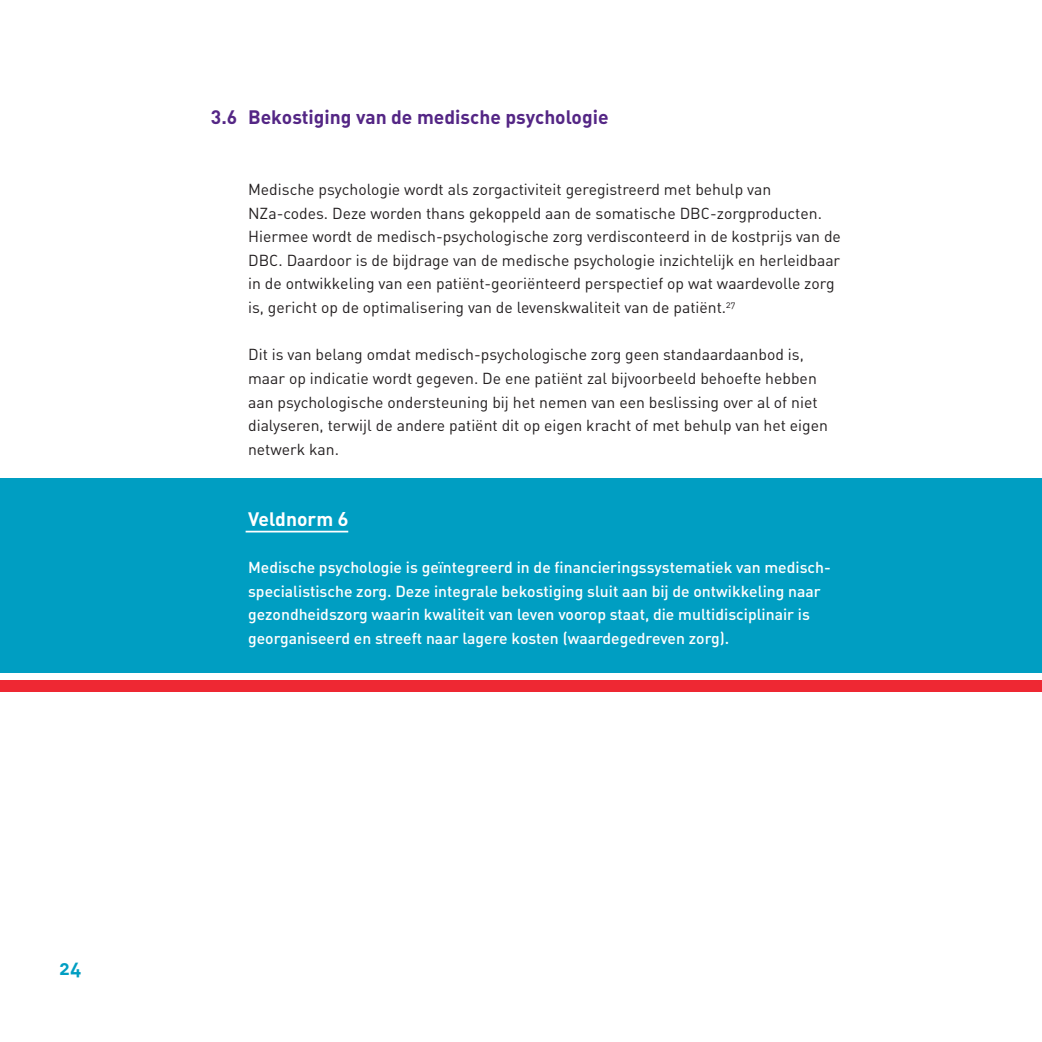
<style>
.page{position:relative;width:1042px;height:1042px;background:#fff}
.page>*{position:absolute;margin:0;border:0;box-sizing:border-box;transform-origin:0 0}
.t1{font:19.25px "DIN Bold Alternate";color:#542685}
.t2{font:19.25px "DIN Bold Alternate";color:#fff}
.t3{font:19.25px "DIN Bold Alternate";color:#009ec2}
.t4{font:15.75px/23.6px "DIN Regular Alternate";color:#231f20}
.t5{font:15.75px/23.6px "DIN Medium Alternate";color:#fff}
.s1{font-family:"DIN";font-weight:700}
</style>
<div class="page">
<div style="left:0;top:478px;width:1042px;height:195px;background:#009ec2"></div>
<div style="left:0;top:680px;width:1042px;height:11px;background:#ee2833"></div>
<hr style="left:246px;top:531px;width:102px;height:1px;background:#fff">
<p class="t3" style="left:60px;top:955px;width:23px">24</p>
<p class="t1" style="left:211px;top:104px;width:399px"><span class="s1">3.6</span> Bekostiging van de medische psychologie</p>
<p class="t4" style="left:248px;top:177px;width:594px">Medische psychologie wordt als zorgactiviteit geregistreerd met behulp van NZa-codes. Deze worden thans gekoppeld aan de somatische DBC-zorgproducten.<br>Hiermee wordt de medisch-psychologische zorg verdisconteerd in de kostprijs van de DBC. Daardoor is de bijdrage van de medische psychologie inzichtelijk en herleidbaar in de ontwikkeling van een patiënt-georiënteerd perspectief op wat waardevolle zorg is, gericht op de optimalisering van de levenskwaliteit van de patiënt.<sup>27</sup></p>
<p class="t4" style="left:248px;top:342px;width:581px">Dit is van belang omdat medisch-psychologische zorg geen standaardaanbod is, maar op indicatie wordt gegeven. De ene patiënt zal bijvoorbeeld behoefte hebben aan psychologische ondersteuning bij het nemen van een beslissing over al of niet dialyseren, terwijl de andere patiënt dit op eigen kracht of met behulp van het eigen netwerk kan.</p>
<p class="t2" style="left:248px;top:506px;width:102px">Veldnorm 6</p>
<p class="t5" style="left:248px;top:555px;width:584px">Medische psychologie is geïntegreerd in de financieringssystematiek van medisch&shy;specialistische zorg. Deze integrale bekostiging sluit aan bij de ontwikkeling naar gezondheidszorg waarin kwaliteit van leven voorop staat, die multidisciplinair is georganiseerd en streeft naar lagere kosten (waardegedreven zorg).</p>
</div>
